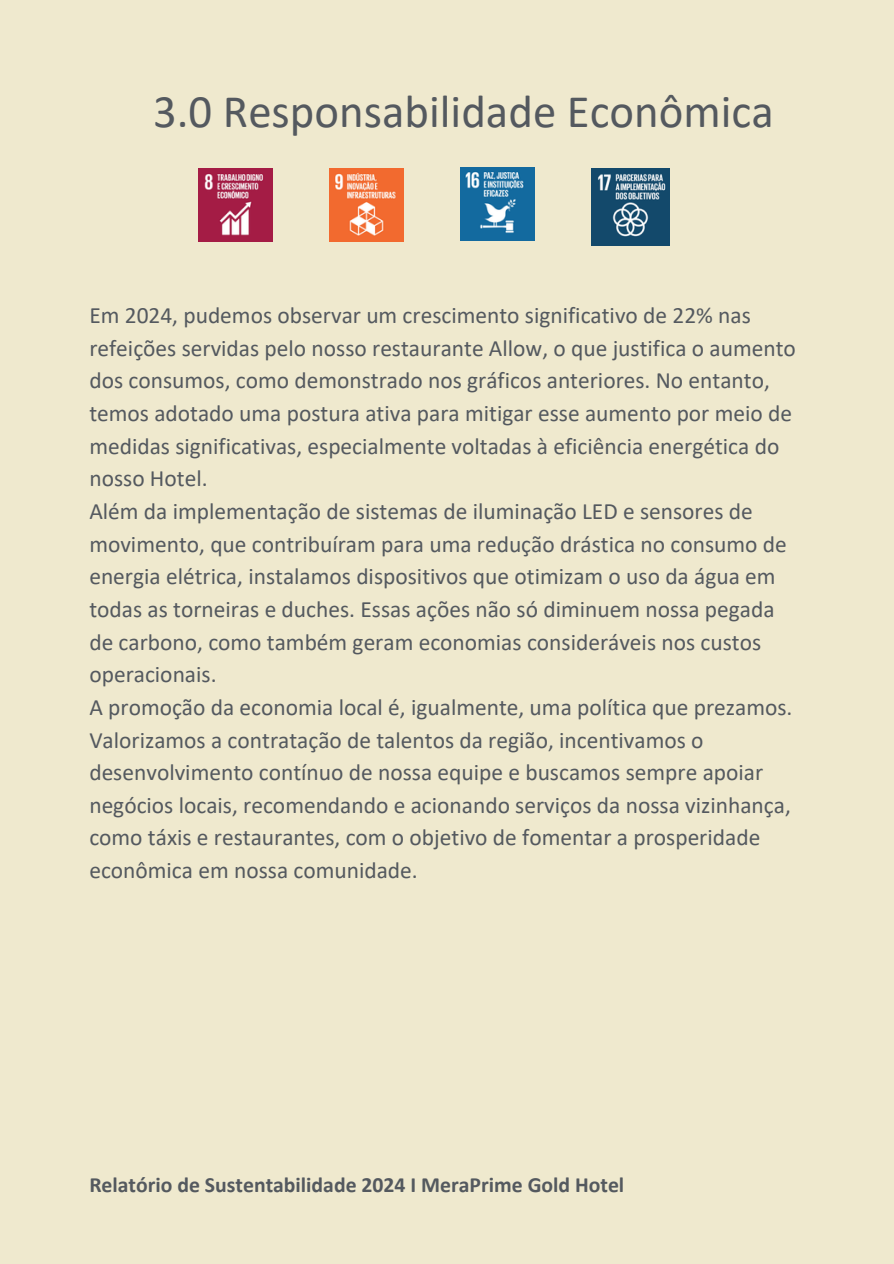
<style>
.page{position:relative;width:894px;height:1264px;background:#fff}
.page>*{position:absolute;margin:0;border:0;box-sizing:border-box;transform-origin:0 0}
.t1{font:46.8px "Calibri";color:#54595f}
.t2{font:23.4px/32.7px "Calibri";color:#54595f}
.t3{font:700 21.75px "Calibri";color:#54595f}
</style>
<div class="page">
<div style="left:0;top:0;width:893px;height:1263px;background:#efe9ce"></div>
<img style="left:460px;top:167px;width:75px;height:73px">
<img style="left:198px;top:169px;width:74px;height:73px">
<img style="left:329px;top:169px;width:74px;height:73px">
<img style="left:591px;top:169px;width:78px;height:76px">
<p class="t1" style="left:153px;top:92px;width:622px">3.0 Responsabilidade Econômica</p>
<p class="t2" style="left:89px;top:301px;width:707px">Em 2024, pudemos observar um crescimento significativo de 22% nas refeições servidas pelo nosso restaurante Allow, o que justifica o aumento dos consumos, como demonstrado nos gráficos anteriores. No entanto, temos adotado uma postura ativa para mitigar esse aumento por meio de medidas significativas, especialmente voltadas à eficiência energética do nosso Hotel.</p>
<p class="t2" style="left:89px;top:497px;width:698px">Além da implementação de sistemas de iluminação LED e sensores de movimento, que contribuíram para uma redução drástica no consumo de energia elétrica, instalamos dispositivos que otimizam o uso da água em todas as torneiras e duches. Essas ações não só diminuem nossa pegada de carbono, como também geram economias consideráveis nos custos operacionais.</p>
<p class="t2" style="left:89px;top:692px;width:704px">A promoção da economia local é, igualmente, uma política que prezamos.<br>Valorizamos a contratação de talentos da região, incentivamos o desenvolvimento contínuo de nossa equipe e buscamos sempre apoiar negócios locais, recomendando e acionando serviços da nossa vizinhança, como táxis e restaurantes, com o objetivo de fomentar a prosperidade econômica em nossa comunidade.</p>
<h1 class="t3" style="left:89px;top:1175px;width:536px">Relatório de Sustentabilidade 2024 I MeraPrime Gold Hotel</h1>
</div>
